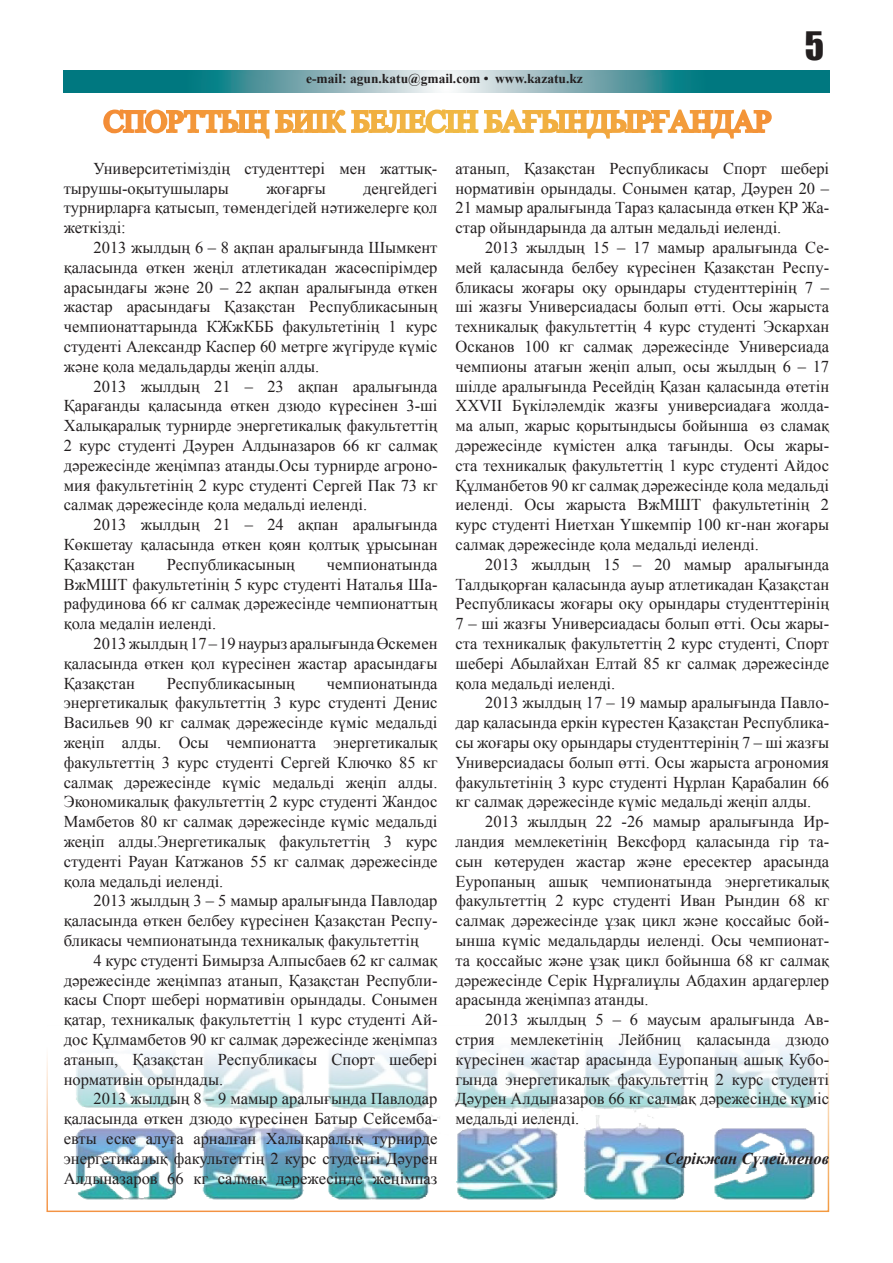
<style>
.page{position:relative;width:893px;height:1263px;background:#fff}
.page>*{position:absolute;margin:0;border:0;box-sizing:border-box;transform-origin:0 0}
.t1{font:36px "Impact";color:#231f20}
.t2{font:16.5px/19.8px "Times New Roman";color:#231f20;text-align:justify}
.t3{font:italic 700 16.5px "Times New Roman";color:#231f20}
.t4{font:700 13.5px "Times New Roman";color:#231f20}
</style>
<div class="page">
<svg style="left:64px;top:70px;width:765px;height:22px;background:#569ea5"></svg>
<img style="left:75px;top:1046px;width:740px;height:154px">
<div style="left:46px;top:1025px;width:783px;height:187px;border:2px solid #fff"></div>
<svg style="left:103px;top:109px;width:669px;height:30px"></svg>
<p class="t4" style="left:306px;top:69px;width:278px">e-mail: agun.katu@gmail.com • www.kazatu.kz</p>
<h1 class="t1" style="left:805px;top:18px;width:21px">5</h1>
<p class="t2" style="left:64px;top:158px;width:375px;text-indent:30px">Университетіміздің студенттері мен жаттық&shy;тырушы-оқытушылары</p>
<p class="t2" style="left:64px;top:178px;width:375px;text-indent:299px">деңгейдегі турнирларға қатысып, төмендегідей нәтижелерге қол жеткізді:</p>
<p class="t2" style="left:64px;top:237px;width:375px;text-indent:30px">2013 жылдың 6 – 8 ақпан аралығында Шымкент қаласында өткен жеңіл атлетикадан жасөспірімдер арасындағы және 20 – 22 ақпан аралығында өткен жастар арасындағы Қазақстан Республикасының чемпионаттарында КЖжКББ факультетінің 1 курс студенті Александр Каспер 60 метрге жүгіруде күміс және қола медальдарды жеңіп алды.</p>
<p class="t2" style="left:64px;top:376px;width:375px;text-indent:30px">2013 жылдың 21 – 23 ақпан аралығында Қарағанды қаласында өткен дзюдо күресінен 3-ші Халықаралық турнирде энергетикалық факультеттің 2 курс студенті Дәурен Алдыназаров 66 кг салмақ дәрежесінде жеңімпаз атанды.Осы турнирде агроно&shy;мия факультетінің 2 курс студенті Сергей Пак 73 кг салмақ дәрежесінде қола медальді иеленді.</p>
<p class="t2" style="left:64px;top:514px;width:375px;text-indent:30px">2013 жылдың 21 – 24 ақпан аралығында Көкшетау қаласында өткен қоян қолтық ұрысынан Қазақстан</p>
<p class="t2" style="left:266px;top:178px;width:61px">жоғарғы</p>
<p class="t2" style="left:167px;top:554px;width:130px">Республикасының</p>
<p class="t2" style="left:64px;top:554px;width:375px;text-indent:263px">чемпионатында ВжМШТ факультетінің 5 курс студенті Наталья Ша&shy;рафудинова 66 кг салмақ дәрежесінде чемпионаттың қола медалін иеленді.</p>
<p class="t2" style="left:64px;top:633px;width:375px;text-indent:30px">2013 жылдың 17 – 19 наурыз аралығында Өскемен қаласында өткен қол күресінен жастар арасындағы Қазақстан</p>
<p class="t2" style="left:167px;top:673px;width:130px">Республикасының</p>
<p class="t2" style="left:64px;top:673px;width:375px;text-indent:263px">чемпионатында энергетикалық факультеттің 3 курс студенті Денис Васильев 90 кг салмақ дәрежесінде күміс медальді жеңіп алды. Осы чемпионатта энергетикалық факультеттің 3 курс студенті Сергей Ключко 85 кг салмақ дәрежесінде күміс медальді жеңіп алды.<br>Экономикалық факультеттің 2 курс студенті Жандос Мамбетов 80 кг салмақ дәрежесінде күміс медальді жеңіп алды.Энергетикалық факультеттің 3 курс студенті Рауан Катжанов 55 кг салмақ дәрежесінде қола медальді иеленді.</p>
<p class="t2" style="left:64px;top:891px;width:375px;text-indent:30px">2013 жылдың 3 – 5 мамыр аралығында Павлодар қаласында өткен белбеу күресінен Қазақстан Респу&shy;бликасы чемпионатында техникалық факультеттің</p>
<p class="t2" style="left:64px;top:950px;width:375px;text-indent:30px">4 курс студенті Бимырза Алпысбаев 62 кг салмақ дәрежесінде жеңімпаз атанып, Қазақстан Республи&shy;касы Спорт шебері нормативін орындады. Сонымен қатар, техникалық факультеттің 1 курс студенті Ай&shy;дос Құлмамбетов 90 кг салмақ дәрежесінде жеңімпаз атанып, Қазақстан Республикасы Спорт шебері нормативін орындады.</p>
<p class="t2" style="left:64px;top:1089px;width:375px;text-indent:30px">2013 жылдың 8 – 9 мамыр аралығында Павлодар қаласында өткен дзюдо күресінен Батыр Сейсемба&shy;евты еске алуға арналған Халықаралық турнирде энергетикалық факультеттің 2 курс студенті Дәурен Алдыназаров 66 кг салмақ дәрежесінде жеңімпаз</p>
<p class="t2" style="left:455px;top:158px;width:375px">атанып, Қазақстан Республикасы Спорт шебері нормативін орындады. Сонымен қатар, Дәурен 20 – 21 мамыр аралығында Тараз қаласында өткен ҚР Жа&shy;стар ойындарында да алтын медальді иеленді.</p>
<p class="t2" style="left:455px;top:237px;width:375px;text-indent:30px">2013 жылдың 15 – 17 мамыр аралығында Се&shy;мей қаласында белбеу күресінен Қазақстан Респу&shy;бликасы жоғары оқу орындары студенттерінің 7 – ші жазғы Универсиадасы болып өтті. Осы жарыста техникалық факультеттің 4 курс студенті Эскархан Осканов 100 кг салмақ дәрежесінде Универсиада чемпионы атағын жеңіп алып, осы жылдың 6 – 17 шілде аралығында Ресейдің Қазан қаласында өтетін XXVII Бүкіләлемдік жазғы универсиадаға жолда&shy;ма алып, жарыс қорытындысы бойынша өз сламақ дәрежесінде күмістен алқа тағынды. Осы жары&shy;ста техникалық факультеттің 1 курс студенті Айдос Құлманбетов 90 кг салмақ дәрежесінде қола медальді иеленді. Осы жарыста ВжМШТ факультетінің 2 курс студенті Ниетхан Үшкемпір 100 кг-нан жоғары салмақ дәрежесінде қола медальді иеленді.</p>
<p class="t2" style="left:455px;top:554px;width:375px;text-indent:30px">2013 жылдың 15 – 20 мамыр аралығында Талдықорған қаласында ауыр атлетикадан Қазақстан Республикасы жоғары оқу орындары студенттерінің 7 – ші жазғы Универсиадасы болып өтті. Осы жары&shy;ста техникалық факультеттің 2 курс студенті, Спорт шебері Абылайхан Елтай 85 кг салмақ дәрежесінде қола медальді иеленді.</p>
<p class="t2" style="left:455px;top:693px;width:375px;text-indent:30px">2013 жылдың 17 – 19 мамыр аралығында Павло&shy;дар қаласында еркін күрестен Қазақстан Республика&shy;сы жоғары оқу орындары студенттерінің 7 – ші жазғы Универсиадасы болып өтті. Осы жарыста агрономия факультетінің 3 курс студенті Нұрлан Қарабалин 66 кг салмақ дәрежесінде күміс медальді жеңіп алды.</p>
<p class="t2" style="left:455px;top:811px;width:375px;text-indent:30px">2013 жылдың 22 -26 мамыр аралығында Ир&shy;ландия мемлекетінің Вексфорд қаласында гір та&shy;сын көтеруден жастар және ересектер арасында Еуропаның ашық чемпионатында энергетикалық факультеттің 2 курс студенті Иван Рындин 68 кг салмақ дәрежесінде ұзақ цикл және қоссайыс бой&shy;ынша күміс медальдарды иеленді. Осы чемпионат&shy;та қоссайыс және ұзақ цикл бойынша 68 кг салмақ дәрежесінде Серік Нұрғалиұлы Абдахин ардагерлер арасында жеңімпаз атанды.</p>
<p class="t2" style="left:455px;top:1009px;width:375px;text-indent:30px">2013 жылдың 5 – 6 маусым аралығында Ав&shy;стрия мемлекетінің Лейбниц қаласында дзюдо күресінен жастар арасында Еуропаның ашық Кубо&shy;гында энергетикалық факультеттің 2 курс студенті Дәурен Алдыназаров 66 кг салмақ дәрежесінде күміс медальді иеленді.</p>
<p class="t3" style="left:665px;top:1147px;width:166px">Серікжан Сүлейменов</p>
</div>
